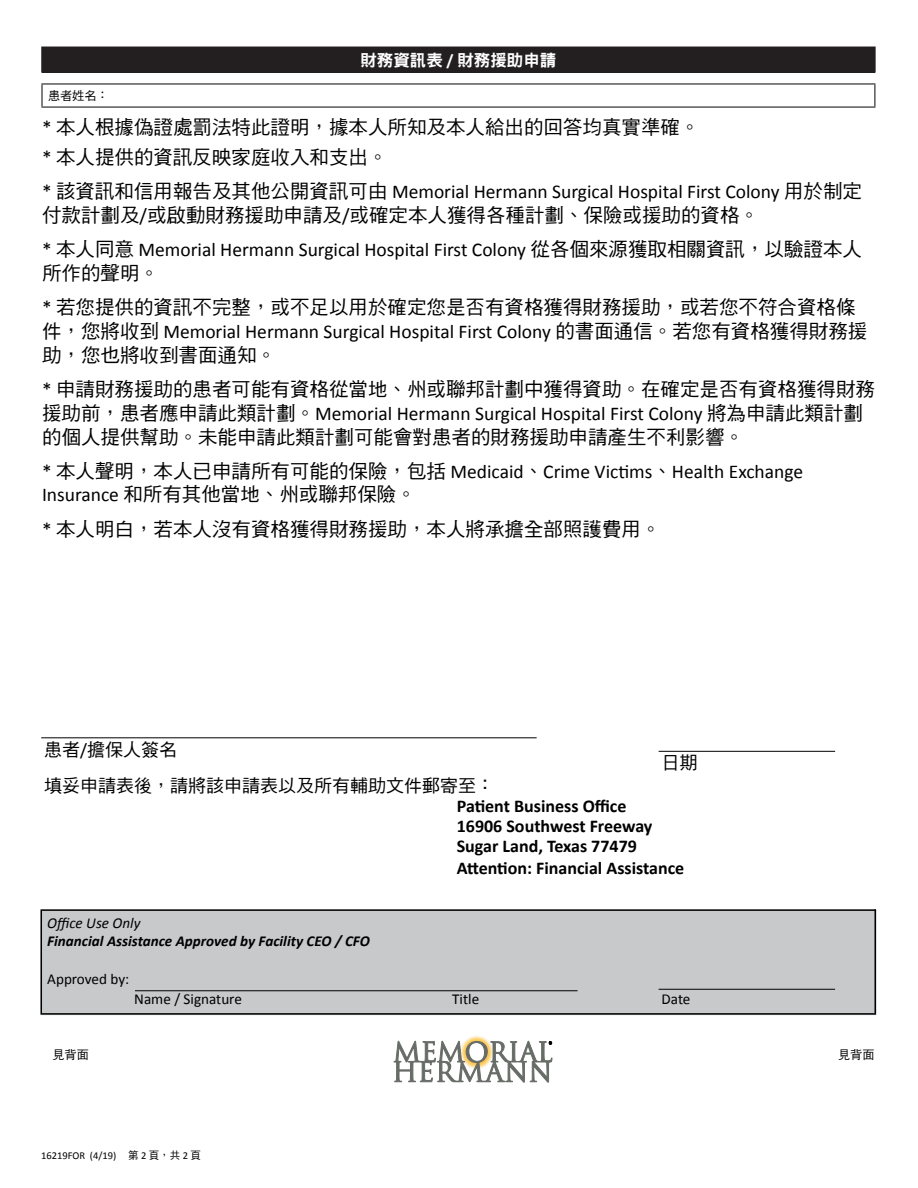
<style>
.page{position:relative;width:918px;height:1188px;background:#fff}
.page>*{position:absolute;margin:0;border:0;box-sizing:border-box;transform-origin:0 0}
.Paragraph_Style1{font:19.5px/23.7px "DF Hei Std W5";color:#000}
.Paragraph_Style1-2{font:19.5px/23.7px "Calibri";color:#000}
.Paragraph_Style23{font:700 18px/20.5px "Calibri";color:#000}
.Paragraph_Style1-3{font:18px "DF Hei Std W5";color:#000}
.Paragraph_Style1-4{font:16.5px "DF Hei Std W9";color:#fff}
.Paragraph_Style1-5{font:italic 700 15.15px "Calibri";color:#000}
.Paragraph_Style25{font:15.15px "Calibri";color:#000}
.Paragraph_Style1-6{font:15.15px "Calibri";letter-spacing:-.005em;color:#000}
.Paragraph_Style1-7{font:italic 15.15px "Calibri";color:#000}
.Paragraph_Style2{font:12.15px "DF Hei Std W5";color:#000}
.Paragraph_Style1-8{font:12.15px "DF Hei Std W5";color:#000}
.Paragraph_Style1-9{font:10.5px "Calibri";color:#000}
.s1{font-family:"Calibri";font-weight:700}
.s2{font-family:"Calibri"}
.s3{font-family:"DF Hei Std W5"}
</style>
<div class="page">
<img style="left:458px;top:1036px;width:30px;height:5px">
<svg style="left:394px;top:1041px;width:158px;height:41px"></svg>
<div style="left:41px;top:910px;width:835px;height:105px;background:#c7c9cb"></div>
<hr style="left:41px;top:737px;width:496px;height:1px;background:#000">
<hr style="left:135px;top:990px;width:443px;height:1px;background:#000">
<hr style="left:40px;top:909px;width:2px;height:106px;background:#000">
<hr style="left:875px;top:909px;width:1px;height:104px;background:#000">
<hr style="left:659px;top:751px;width:176px;height:1px;background:#000">
<hr style="left:42px;top:909px;width:834px;height:2px;background:#000">
<hr style="left:659px;top:989px;width:176px;height:1px;background:#000">
<hr style="left:42px;top:1013px;width:834px;height:2px;background:#000">
<div style="left:42px;top:47px;width:833px;height:26px;background:#231f20"></div>
<hr style="left:41px;top:47px;width:835px;height:1px;background:#231f20">
<hr style="left:41px;top:48px;width:2px;height:25px;background:#231f20">
<hr style="left:874px;top:48px;width:2px;height:25px;background:#231f20">
<hr style="left:41px;top:83px;width:834px;height:2px;background:#231f20">
<hr style="left:41px;top:85px;width:2px;height:22px;background:#231f20">
<svg style="left:874px;top:85px;width:1px;height:22px"></svg>
<hr style="left:41px;top:107px;width:834px;height:1px;background:#231f20">
<p class="Paragraph_Style1-8" style="left:48px;top:89px;width:62px">患者姓名：</p>
<p class="Paragraph_Style1-4" style="left:360px;top:51px;width:198px">財務資訊表 <span class="s1">/</span> 財務援助申請</p>
<p class="Paragraph_Style1" style="left:42px;top:115px;width:659px"><span class="s2">*</span> 本人根據偽證處罰法特此證明，據本人所知及本人給出的回答均真實準確。</p>
<p class="Paragraph_Style1" style="left:42px;top:145px;width:347px"><span class="s2">*</span> 本人提供的資訊反映家庭收入和支出。</p>
<p class="Paragraph_Style1" style="left:42px;top:179px;width:822px"><span class="s2">*</span> 該資訊和信用報告及其他公開資訊可由 <span class="s2">Memorial Hermann Surgical Hospital First Colony</span> 用於制定付款計劃及<span class="s2">/</span>或啟動財務援助申請及<span class="s2">/</span>或確定本人獲得各種計劃、保險或援助的資格。</p>
<p class="Paragraph_Style1-2" style="left:42px;top:238px;width:822px">* <span class="s3">本人同意</span> Memorial Hermann Surgical Hospital First Colony <span class="s3">從各個來源獲取相關資訊，以驗證本人所作的聲明。</span></p>
<p class="Paragraph_Style1" style="left:42px;top:295px;width:827px"><span class="s2">*</span> 若您提供的資訊不完整，或不足以用於確定您是否有資格獲得財務援助，或若您不符合資格條件，您將收到 <span class="s2">Memorial Hermann Surgical Hospital First Colony</span> 的書面通信。若您有資格獲得財務援助，您也將收到書面通知。</p>
<p class="Paragraph_Style1" style="left:42px;top:377px;width:835px"><span class="s2">*</span> 申請財務援助的患者可能有資格從當地、州或聯邦計劃中獲得資助。在確定是否有資格獲得財務援助前，患者應申請此類計劃。<span class="s2">Memorial Hermann Surgical Hospital First Colony</span> 將為申請此類計劃的個人提供幫助。未能申請此類計劃可能會對患者的財務援助申請產生不利影響。</p>
<p class="Paragraph_Style1-2" style="left:42px;top:459px;width:763px">* <span class="s3">本人聲明，本人已申請所有可能的保險，包括</span> Medicaid<span class="s3">、</span>Crime Victims<span class="s3">、</span>Health Exchange<br>Insurance <span class="s3">和所有其他當地、州或聯邦保險。</span></p>
<p class="Paragraph_Style1" style="left:42px;top:517px;width:620px"><span class="s2">*</span> 本人明白，若本人沒有資格獲得財務援助，本人將承擔全部照護費用。</p>
<p class="Paragraph_Style1-3" style="left:44px;top:739px;width:134px">患者<span class="s2">/</span>擔保人簽名</p>
<p class="Paragraph_Style1-3" style="left:662px;top:753px;width:37px">日期</p>
<p class="Paragraph_Style1-3" style="left:44px;top:776px;width:451px">填妥申請表後，請將該申請表以及所有輔助文件郵寄至：</p>
<p class="Paragraph_Style23" style="left:457px;top:796px;width:229px">Patient Business Office<br>16906 Southwest Freeway<br>Sugar Land, Texas 77479<br>Attention: Financial Assistance</p>
<p class="Paragraph_Style1-7" style="left:47px;top:913px;width:95px">Office Use Only</p>
<p class="Paragraph_Style1-5" style="left:47px;top:932px;width:324px">Financial Assistance Approved by Facility CEO / CFO</p>
<p class="Paragraph_Style1-6" style="left:47px;top:969px;width:84px">Approved by:</p>
<p class="Paragraph_Style25" style="left:134px;top:989px;width:109px">Name / Signature</p>
<p class="Paragraph_Style25" style="left:452px;top:989px;width:28px">Title</p>
<p class="Paragraph_Style1-6" style="left:662px;top:989px;width:30px">Date</p>
<p class="Paragraph_Style2" style="left:53px;top:1048px;width:38px">見背面</p>
<p class="Paragraph_Style2" style="left:838px;top:1048px;width:38px">見背面</p>
<p class="Paragraph_Style1-9" style="left:41px;top:1149px;width:161px">16219FOR (4/19) <span class="s3">第</span> 2 <span class="s3">頁，共</span> 2 <span class="s3">頁</span></p>
</div>
